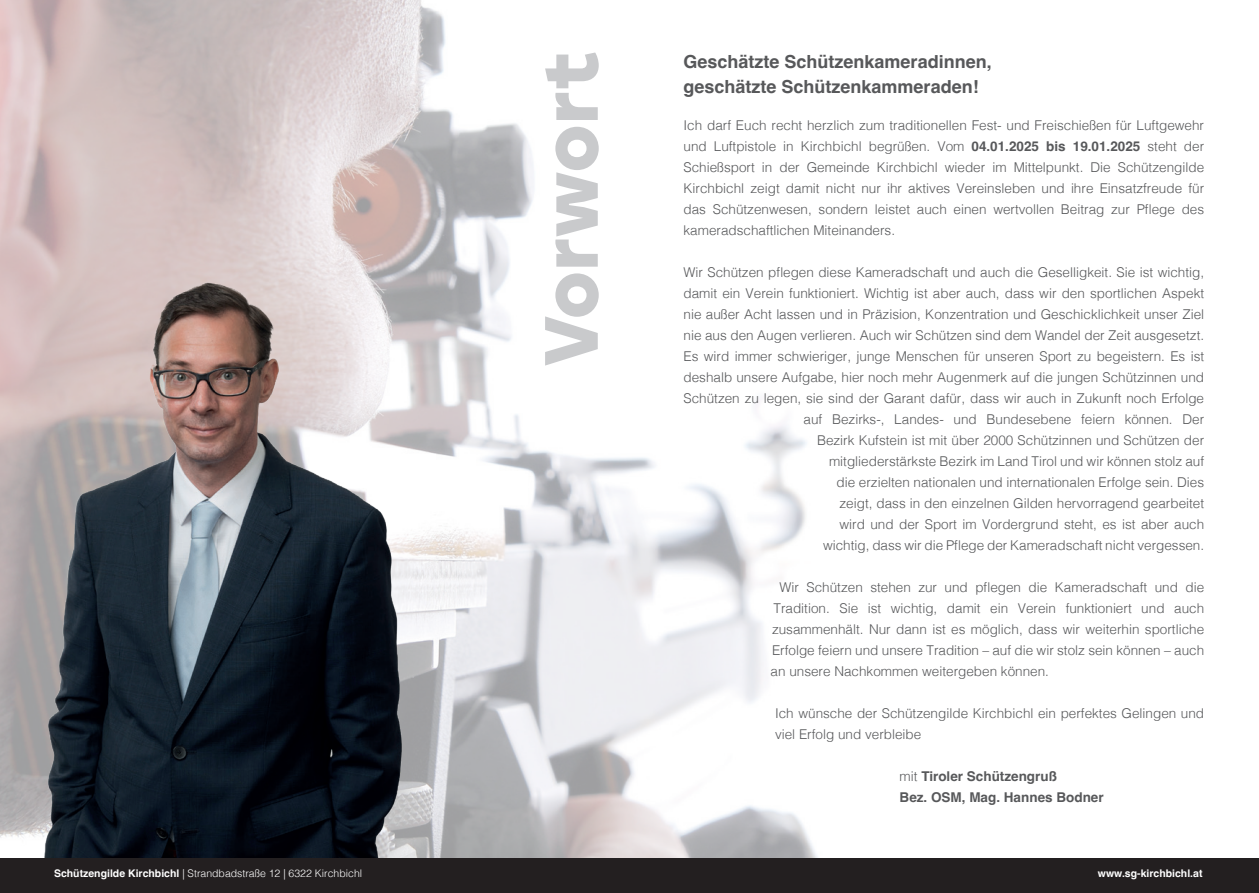
<style>
.page{position:relative;width:1259px;height:893px;background:#fff}
.page>*{position:absolute;margin:0;border:0;box-sizing:border-box;transform-origin:0 0}
.t1{font:700 75.15px "Stolzl";color:#c9cacc}
.t2{font:700 18px/25.5px "Helvetica";color:#57585a}
.t3{font:300 13.5px/21px "Helvetica";color:#57585a;text-align:justify}
.t4{font:700 13.5px/21px "Helvetica";color:#57585a}
.t5{font:300 10.5px "Helvetica";color:#fff}
.t6{font:700 10.5px "Helvetica";color:#fff}
.s1{font-weight:700}
.s2{font-weight:300}
</style>
<div class="page">
<img style="left:0;top:0;width:1259px;height:859px">
<img style="left:11px;top:269px;width:395px;height:590px">
<div style="left:0;top:859px;width:1259px;height:34px;background:#231f20"></div>
<h1 class="t1" style="left:517px;top:367px;width:319px;rotate:-90deg">Vorwort</h1>
<h2 class="t2" style="left:683px;top:50px;width:310px">Geschätzte Schützenkameradinnen, geschätzte Schützenkammeraden!</h2>
<p class="t3" style="left:683px;top:114px;width:522px">Ich darf Euch recht herzlich zum traditionellen Fest- und Freischießen für Luftgewehr und Luftpistole in Kirchbichl begrüßen. Vom <span class="s1">04.01.2025 bis 19.01.2025</span> steht der Schießsport in der Gemeinde Kirchbichl wieder im Mittelpunkt. Die Schützengilde Kirchbichl zeigt damit nicht nur ihr aktives Vereinsleben und ihre Einsatzfreude für das Schützenwesen, sondern leistet auch einen wertvollen Beitrag zur Pflege des kameradschaftlichen Miteinanders.</p>
<p class="t3" style="left:683px;top:261px;width:522px;text-align:right">Wir Schützen pflegen diese Kameradschaft und auch die Geselligkeit. Sie ist wichtig, damit ein Verein funktioniert. Wichtig ist aber auch, dass wir den sportlichen Aspekt nie außer Acht lassen und in Präzision, Konzentration und Geschicklichkeit unser Ziel nie aus den Augen verlieren. Auch wir Schützen sind dem Wandel der Zeit ausgesetzt.<br>Es wird immer schwieriger, junge Menschen für unseren Sport zu begeistern. Es ist deshalb unsere Aufgabe, hier noch mehr Augenmerk auf die jungen Schützinnen und Schützen zu legen, sie sind der Garant dafür, dass wir auch in Zukunft noch Erfolge auf Bezirks-, Landes- und Bundesebene feiern können. Der<br>Bezirk Kufstein ist mit über 2000 Schützinnen und Schützen der<br>mitgliederstärkste Bezirk im Land Tirol und wir können stolz auf<br>die erzielten nationalen und internationalen Erfolge sein. Dies<br>zeigt, dass in den einzelnen Gilden hervorragend gearbeitet<br>wird und der Sport im Vordergrund steht, es ist aber auch<br>wichtig, dass wir die Pflege der Kameradschaft nicht vergessen.</p>
<p class="t3" style="left:770px;top:576px;width:435px;text-indent:9px">Wir Schützen stehen zur und pflegen die Kameradschaft und die Tradition. Sie ist wichtig, damit ein Verein funktioniert und auch zusammenhält. Nur dann ist es möglich, dass wir weiterhin sportliche Erfolge feiern und unsere Tradition – auf die wir stolz sein können – auch an unsere Nachkommen weitergeben können.</p>
<p class="t3" style="left:775px;top:702px;width:431px">Ich wünsche der Schützengilde Kirchbichl ein perfektes Gelingen und viel Erfolg und verbleibe</p>
<p class="t4" style="left:899px;top:768px;width:206px"><span class="s2">mit</span> Tiroler Schützengruß<br>Bez. OSM, Mag. Hannes Bodner</p>
<p class="t5" style="left:54px;top:865px;width:310px"><span class="s1">Schützengilde Kirchbichl</span> | Strandbadstraße 12 | 6322 Kirchbichl</p>
<p class="t6" style="left:1098px;top:867px;width:106px">www.sg-kirchbichl.at</p>
</div>
